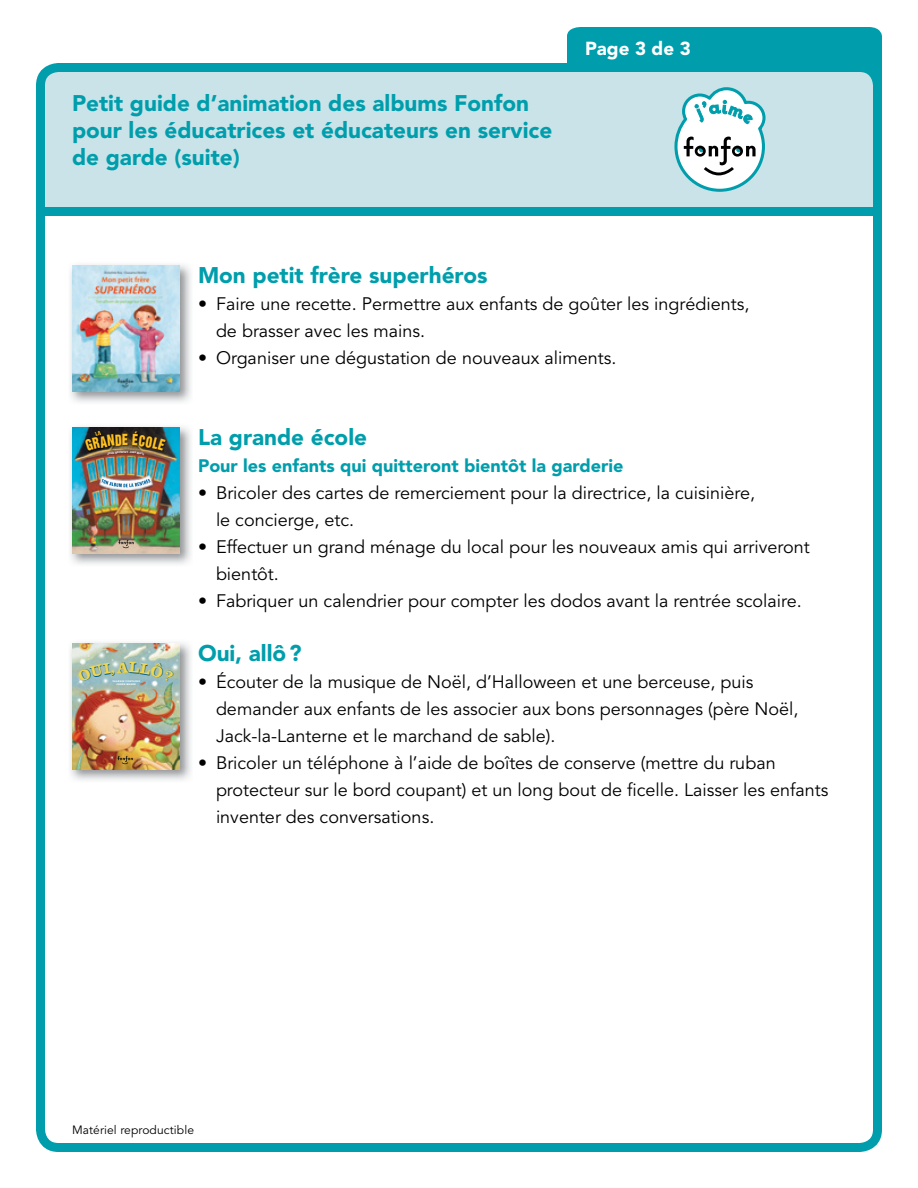
<style>
.page{position:relative;width:918px;height:1188px;background:#fff}
.page>*{position:absolute;margin:0;border:0;box-sizing:border-box;transform-origin:0 0}
.t1{font:900 22.5px/27px "Avenir";color:#009eac}
.t2{font:900 18.75px "Avenir";color:#fff}
.t3{font:18px/27px "Avenir";color:#000}
.t4{font:900 18px "Avenir";color:#009eac}
.t5{font:13.95px "Helvetica Inserat";color:#ffc222;scale:.85 1}
.t6{font:12px "Avenir";letter-spacing:.01em;color:#000}
.t7{font:700 condensed 3px "Helvetica Neue";color:#fff}
.t8{font:700 2.4px "Clarendon";letter-spacing:.06em;color:#fff}
</style>
<div class="page">
<div style="left:44px;top:70px;width:830px;height:144px;background:#c9e3e8"></div>
<div style="left:40px;top:207px;width:838px;height:9px;background:#009eac"></div>
<div style="left:36px;top:63px;width:846px;height:1089px;border:9px solid #009eac;border-radius:18px"></div>
<img style="left:70px;top:264px;width:121px;height:138px">
<img style="left:72px;top:266px;width:108px;height:126px">
<img style="left:70px;top:426px;width:121px;height:138px">
<img style="left:72px;top:428px;width:108px;height:126px">
<img style="left:89px;top:428px;width:18px;height:3px">
<img style="left:78px;top:433px;width:96px;height:25px">
<svg style="left:118px;top:540px;width:16px;height:8px"></svg>
<svg style="left:102px;top:479px;width:49px;height:8px"></svg>
<img style="left:70px;top:642px;width:121px;height:138px">
<img style="left:72px;top:644px;width:108px;height:126px">
<svg style="left:118px;top:756px;width:15px;height:8px"></svg>
<svg style="left:567px;top:27px;width:315px;height:166px"></svg>
<svg style="left:85px;top:431px;width:81px;height:24px;background:#3a2e24"></svg>
<svg style="left:77px;top:661px;width:97px;height:21px;background:#9fbebc"></svg>
<p class="t1" style="left:72px;top:89px;width:482px">Petit guide d’animation des albums Fonfon pour les éducatrices et éducateurs en service de garde (suite)</p>
<p class="t2" style="left:585px;top:37px;width:107px">Page 3 de 3</p>
<p class="t5" style="left:122px;top:432px;width:9px">E</p>
<p class="t7" style="left:124px;top:450px;width:3px">o</p>
<p class="t8" style="left:112px;top:680px;width:29px">VALÉRIE FONTAINE</p>
<p class="t8" style="left:117px;top:683px;width:21px">JOSÉE MASSE</p>
<p class="t1" style="left:198px;top:262px;width:291px">Mon petit frère superhéros</p>
<p class="t3" style="left:216px;top:291px;width:535px;text-indent:-18px">• Faire une recette. Permettre aux enfants de goûter les ingrédients, de brasser avec les mains.</p>
<p class="t3" style="left:198px;top:345px;width:420px">• Organiser une dégustation de nouveaux aliments.</p>
<p class="t1" style="left:198px;top:424px;width:171px">La grande école</p>
<p class="t4" style="left:198px;top:455px;width:427px">Pour les enfants qui quitteront bientôt la garderie</p>
<p class="t3" style="left:216px;top:480px;width:541px;text-indent:-18px">• Bricoler des cartes de remerciement pour la directrice, la cuisinière, le concierge, etc.</p>
<p class="t3" style="left:216px;top:534px;width:595px;text-indent:-18px">• Effectuer un grand ménage du local pour les nouveaux amis qui arriveront bientôt.</p>
<p class="t3" style="left:198px;top:588px;width:605px">• Fabriquer un calendrier pour compter les dodos avant la rentrée scolaire.</p>
<p class="t1" style="left:198px;top:640px;width:105px">Oui, allô ?</p>
<p class="t3" style="left:216px;top:669px;width:584px;text-indent:-18px">• Écouter de la musique de Noël, d’Halloween et une berceuse, puis demander aux enfants de les associer aux bons personnages (père Noël,<br>Jack-la-Lanterne et le marchand de sable).</p>
<p class="t3" style="left:216px;top:750px;width:614px;text-indent:-18px">• Bricoler un téléphone à l’aide de boîtes de conserve (mettre du ruban protecteur sur le bord coupant) et un long bout de ficelle. Laisser les enfants inventer des conversations.</p>
<p class="t6" style="left:72px;top:1123px;width:124px">Matériel reproductible</p>
</div>
